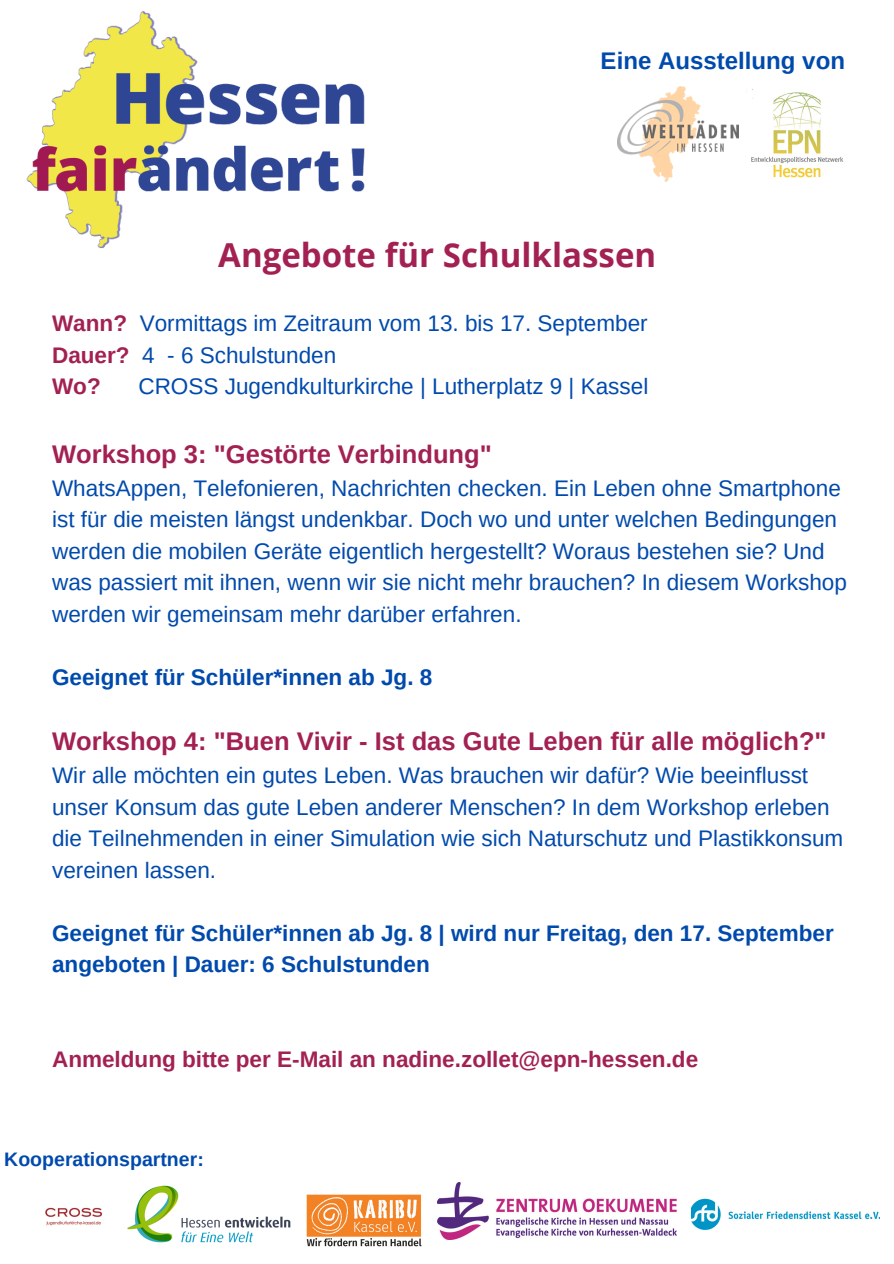
<style>
.page{position:relative;width:894px;height:1264px;background:#fff}
.page>*{position:absolute;margin:0;border:0;box-sizing:border-box;transform-origin:0 0}
.t1{font:700 33px "Open Sans";color:#a32152}
.t2{font:700 25.5px "Arimo";color:#a32152}
.t3{font:700 24px "Arimo";color:#004aad}
.t4{font:22.5px/31.5px "Arimo";color:#004aad}
.t5{font:700 22.5px/31.5px "Arimo";color:#004aad}
.t6{font:700 22.5px "Arimo";color:#a32152}
.t7{font:700 19.5px "Arimo";color:#004aad}
.s1{font-weight:700;color:#a32152}
</style>
<div class="page">
<img style="left:26px;top:11px;width:339px;height:237px">
<img style="left:746px;top:89px;width:98px;height:89px">
<img style="left:617px;top:86px;width:120px;height:95px">
<img style="left:306px;top:1194px;width:115px;height:51px">
<img style="left:45px;top:1207px;width:83px;height:22px">
<img style="left:437px;top:1182px;width:239px;height:57px">
<img style="left:691px;top:1198px;width:188px;height:32px">
<img style="left:128px;top:1185px;width:163px;height:57px">
<p class="t3" style="left:600px;top:47px;width:246px">Eine Ausstellung von</p>
<p class="t1" style="left:218px;top:232px;width:439px">Angebote für Schulklassen</p>
<p class="t4" style="left:52px;top:308px;width:597px"><span class="s1">Wann?</span> Vormittags im Zeitraum vom 13. bis 17. September</p>
<p class="t4" style="left:52px;top:339px;width:285px"><span class="s1">Dauer?</span> 4 - 6 Schulstunden</p>
<p class="t6" style="left:52px;top:374px;width:50px">Wo?</p>
<p class="t4" style="left:138px;top:371px;width:511px">CROSS Jugendkulturkirche | Lutherplatz 9 | Kassel</p>
<p class="t2" style="left:52px;top:440px;width:441px">Workshop 3: "Gestörte Verbindung"</p>
<p class="t4" style="left:52px;top:472px;width:796px">WhatsAppen, Telefonieren, Nachrichten checken. Ein Leben ohne Smartphone ist für die meisten längst undenkbar. Doch wo und unter welchen Bedingungen werden die mobilen Geräte eigentlich hergestellt? Woraus bestehen sie? Und was passiert mit ihnen, wenn wir sie nicht mehr brauchen? In diesem Workshop werden wir gemeinsam mehr darüber erfahren.</p>
<p class="t5" style="left:52px;top:661px;width:381px">Geeignet für Schüler*innen ab Jg. 8</p>
<p class="t2" style="left:52px;top:727px;width:775px">Workshop 4: "Buen Vivir - Ist das Gute Leben für alle möglich?"</p>
<p class="t4" style="left:52px;top:759px;width:792px">Wir alle möchten ein gutes Leben. Was brauchen wir dafür? Wie beeinflusst unser Konsum das gute Leben anderer Menschen? In dem Workshop erleben die Teilnehmenden in einer Simulation wie sich Naturschutz und Plastikkonsum vereinen lassen.</p>
<p class="t5" style="left:52px;top:917px;width:783px">Geeignet für Schüler*innen ab Jg. 8 | wird nur Freitag, den 17. September angeboten | Dauer: 6 Schulstunden</p>
<p class="t6" style="left:52px;top:1046px;width:647px">Anmeldung bitte per E-Mail an nadine.zollet@epn-hessen.de</p>
<p class="t7" style="left:4px;top:1147px;width:201px">Kooperationspartner:</p>
</div>
